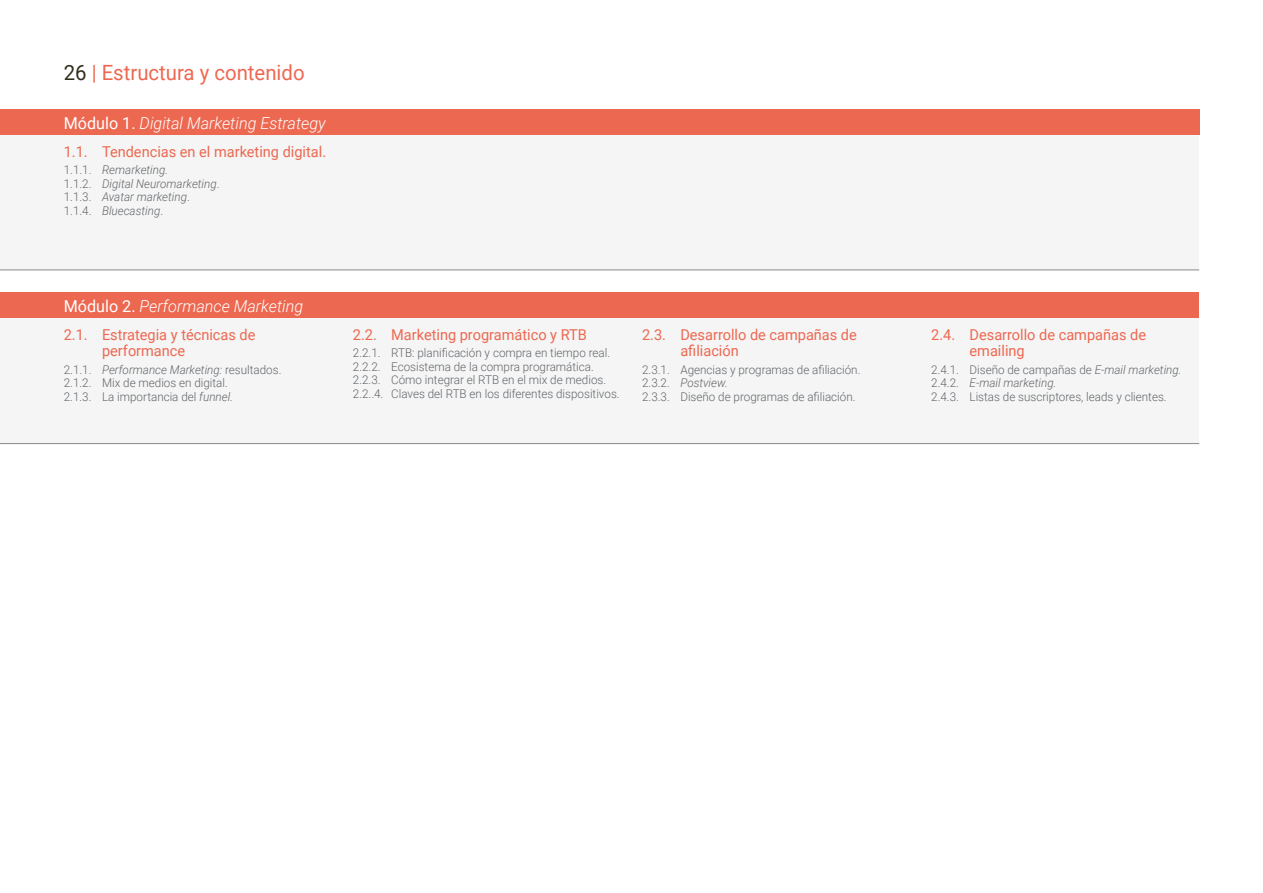
<style>
.page{position:relative;width:1263px;height:893px;background:#fff}
.page>*{position:absolute;margin:0;border:0;box-sizing:border-box;transform-origin:0 0}
.t1{font:21px "Roboto";color:#ed6851}
.t2{font:italic 300 16.5px "Roboto";color:#fff}
.t3{font:15px/16.5px "Roboto";color:#ed6851}
.t4{font:300 12px/13.5px "Roboto";color:#61646a}
.t5{font:italic 300 12px/13.5px "Roboto";color:#61646a}
.s1{color:#312e20}
.s2{font-weight:400;font-style:normal}
.s3{font-style:normal}
.s4{font-style:italic}
</style>
<div class="page">
<div style="left:0;top:309px;width:1199px;height:135px;background:#f4f5f4"></div>
<div style="left:0;top:135px;width:1199px;height:135px;background:#f4f5f4"></div>
<div style="left:0;top:110px;width:1199px;height:25px;background:#ed6851"></div>
<div style="left:0;top:292px;width:1198px;height:26px;background:#ed6851"></div>
<hr style="left:0;top:443px;width:1199px;height:1px;background:#878a8e">
<hr style="left:0;top:270px;width:1199px;height:1px;background:#878a8e">
<h1 class="t1" style="left:64px;top:57px;width:242px"><span class="s1">26</span> | Estructura y contenido</h1>
<h2 class="t2" style="left:64px;top:112px;width:263px"><span class="s2">Módulo 1.</span> Digital Marketing Estrategy</h2>
<p class="t3" style="left:64px;top:143px;width:264px">1.1. Tendencias en el marketing digital.</p>
<p class="t5" style="left:64px;top:163px;width:157px"><span class="s3">1.1.1.</span> Remarketing.<br><span class="s3">1.1.2.</span> Digital Neuromarketing<span class="s3">.<br>1.1.3.</span> Avatar marketing<span class="s3">.<br>1.1.4.</span> Bluecasting<span class="s3">.</span></p>
<h2 class="t2" style="left:64px;top:295px;width:241px"><span class="s2">Módulo 2.</span> Performance Marketing</h2>
<p class="t3" style="left:102px;top:325px;width:155px;text-indent:-38px">2.1. Estrategia y técnicas de performance</p>
<p class="t4" style="left:64px;top:362px;width:219px">2.1.1. <span class="s4">Performance Marketing:</span> resultados.<br>2.1.2. Mix de medios en digital.<br>2.1.3. La importancia del <span class="s4">funnel.</span></p>
<p class="t3" style="left:353px;top:325px;width:235px">2.2. Marketing programático y RTB</p>
<p class="t4" style="left:353px;top:346px;width:268px">2.2.1. RTB: planificación y compra en tiempo real.<br>2.2.2. Ecosistema de la compra programática.<br>2.2.3. Cómo integrar el RTB en el mix de medios.<br>2.2..4. Claves del RTB en los diferentes dispositivos.</p>
<p class="t3" style="left:680px;top:325px;width:178px;text-indent:-38px">2.3. Desarrollo de campañas de afiliación</p>
<p class="t4" style="left:642px;top:362px;width:220px">2.3.1. Agencias y programas de afiliación.<br>2.3.2. <span class="s4">Postview.<br></span>2.3.3. Diseño de programas de afiliación.</p>
<p class="t3" style="left:969px;top:325px;width:178px;text-indent:-38px">2.4. Desarrollo de campañas de emailing</p>
<p class="t4" style="left:931px;top:362px;width:252px">2.4.1. Diseño de campañas de <span class="s4">E-mail marketing.<br></span>2.4.2. <span class="s4">E-mail marketing.<br></span>2.4.3. Listas de suscriptores, leads y clientes.</p>
</div>
